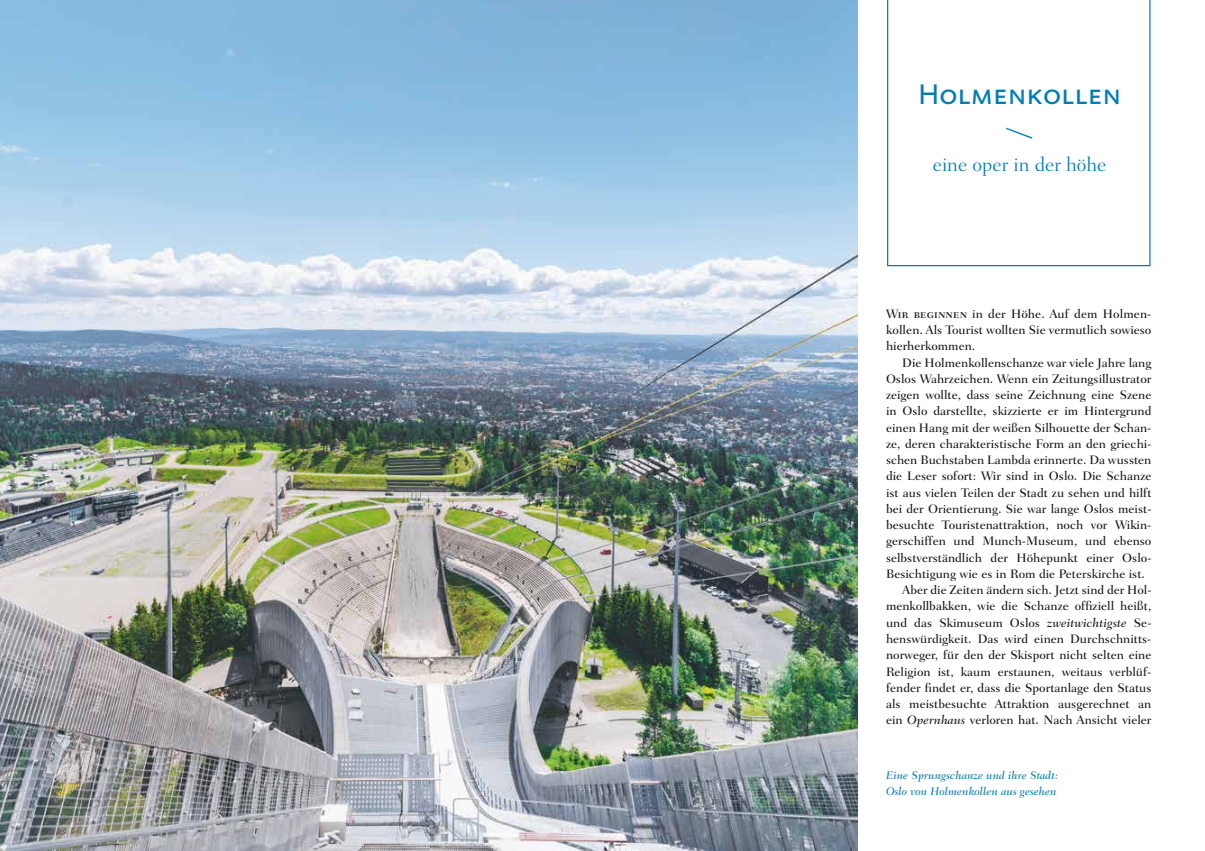
<style>
.page{position:relative;width:1205px;height:851px;background:#fff}
.page>*{position:absolute;margin:0;border:0;box-sizing:border-box;transform-origin:0 0}
.t1{font:500 30px "Adobe Myungjo Std";color:#007db5}
.t2{font:28.75px "Absara Sans OT";color:#007db5}
.t3{font:300 20px "Fairfield LT Std";color:#007db5}
.t4{font:500 12.5px/16.2px "Fairfield LT Std";color:#181716;text-align:justify}
.t5{font:italic 500 11.25px/16.2px "Fairfield LT Std";color:#007db5}
.s1{font-style:italic}
</style>
<div class="page">
<img style="left:0;top:0;width:857px;height:850px">
<svg style="left:887px;top:0;width:263px;height:266px"></svg>
<h2 class="t2" style="left:918px;top:80px;width:205px">Holmenkollen</h2>
<h1 class="t1" style="left:1004px;top:127px;width:31px">/</h1>
<h3 class="t3" style="left:933px;top:153px;width:175px">eine oper in der höhe</h3>
<p class="t4" style="left:886px;top:305px;width:267px">Wir beginnen in der Höhe. Auf dem Holmen&shy;kollen. Als Tourist wollten Sie vermutlich sowieso hierherkommen.</p>
<p class="t4" style="left:902px;top:354px;width:251px">Die Holmenkollenschanze war viele Jahre lang</p>
<p class="t4" style="left:886px;top:370px;width:267px">Oslos Wahrzeichen. Wenn ein Zeitungsillustrator</p>
<p class="t4" style="left:886px;top:387px;width:267px">zeigen wollte, dass seine Zeichnung eine Szene</p>
<p class="t4" style="left:886px;top:403px;width:267px">in Oslo darstellte, skizzierte er im Hintergrund</p>
<p class="t4" style="left:886px;top:419px;width:267px">einen Hang mit der weißen Silhouette der Schan-</p>
<p class="t4" style="left:886px;top:435px;width:267px">ze, deren charakteristische Form an den griechi-</p>
<p class="t4" style="left:886px;top:452px;width:267px">schen Buchstaben Lambda erinnerte. Da wussten</p>
<p class="t4" style="left:886px;top:468px;width:267px">die Leser sofort: Wir sind in Oslo. Die Schanze</p>
<p class="t4" style="left:886px;top:484px;width:267px">ist aus vielen Teilen der Stadt zu sehen und hilft</p>
<p class="t4" style="left:886px;top:500px;width:267px">bei der Orientierung. Sie war lange Oslos meist-</p>
<p class="t4" style="left:886px;top:517px;width:267px">besuchte Touristenattraktion, noch vor Wikin-</p>
<p class="t4" style="left:886px;top:533px;width:267px">gerschiffen und Munch-Museum, und ebenso</p>
<p class="t4" style="left:886px;top:549px;width:267px">selbstverständlich der Höhepunkt einer Oslo-</p>
<p class="t4" style="left:886px;top:565px;width:260px">Besichtigung wie es in Rom die Peterskirche ist.</p>
<p class="t4" style="left:902px;top:582px;width:251px">Aber die Zeiten ändern sich. Jetzt sind der Hol-</p>
<p class="t4" style="left:886px;top:598px;width:267px">menkollbakken, wie die Schanze offiziell heißt,</p>
<p class="t4" style="left:886px;top:614px;width:267px">und das Skimuseum Oslos <span class="s1">zweitwichtigste</span> Se-</p>
<p class="t4" style="left:886px;top:630px;width:267px">henswürdigkeit. Das wird einen Durchschnitts-</p>
<p class="t4" style="left:886px;top:647px;width:267px">norweger, für den der Skisport nicht selten eine</p>
<p class="t4" style="left:886px;top:663px;width:267px">Religion ist, kaum erstaunen, weitaus verblüf-</p>
<p class="t4" style="left:886px;top:679px;width:267px">fender findet er, dass die Sportanlage den Status</p>
<p class="t4" style="left:886px;top:695px;width:267px">als meistbesuchte Attraktion ausgerechnet an</p>
<p class="t4" style="left:886px;top:712px;width:267px">ein <span class="s1">Opernhaus</span> verloren hat. Nach Ansicht vieler</p>
<p class="t5" style="left:886px;top:766px;width:174px">Eine Sprungschanze und ihre Stadt:<br>Oslo von Holmenkollen aus gesehen</p>
</div>
